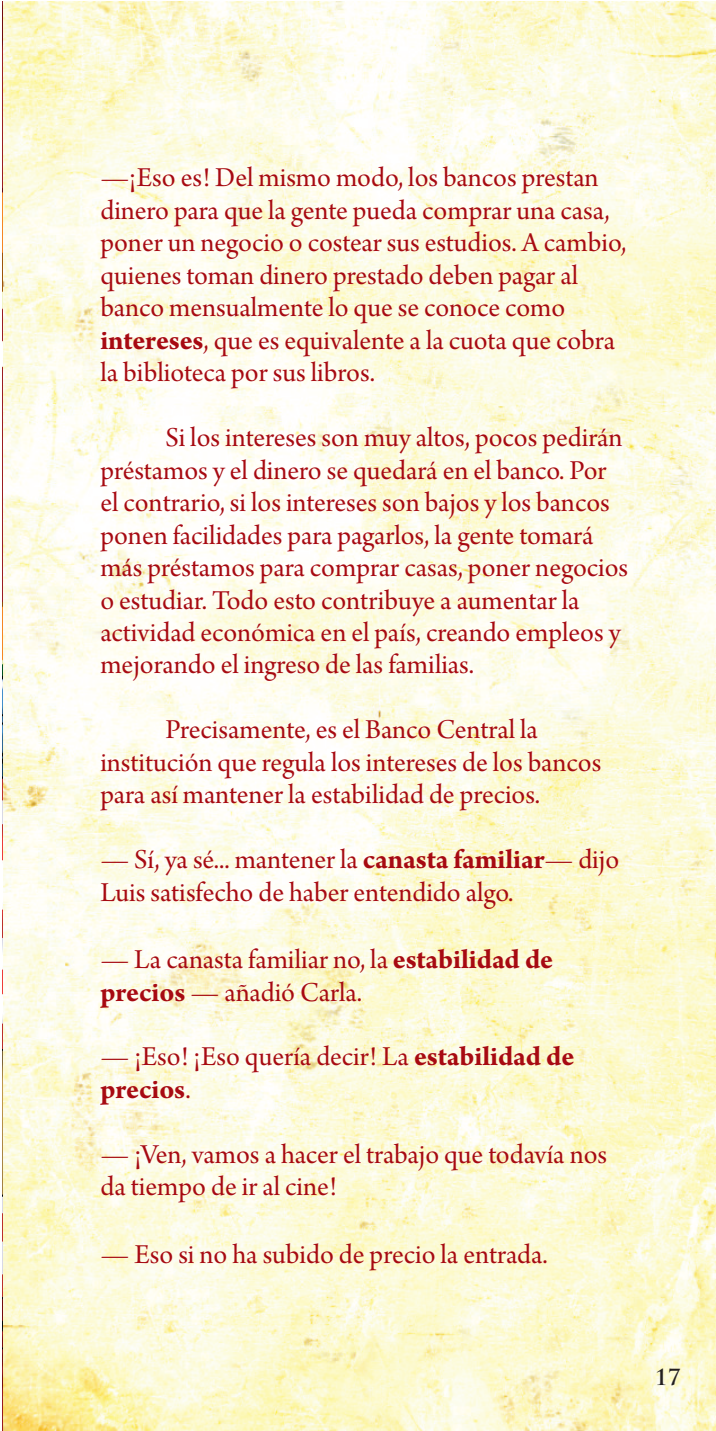
<style>
.page{position:relative;width:716px;height:1431px;background:#fff}
.page>*{position:absolute;margin:0;border:0;box-sizing:border-box;transform-origin:0 0}
.t1{font:28.8px/32.4px "Arno Pro Subhead";letter-spacing:.005em;color:#a70a12}
.t2{font:700 28.8px "Arno Pro";color:#a70a12}
.t3{font:700 21.6px "Trajan Pro";color:#231f20}
.s1{font-family:"Arno Pro";font-weight:700}
.s2{font-family:"Arno Pro Subhead";font-weight:400}
</style>
<div class="page">
<img style="left:2px;top:2px;width:713px;height:1429px">
<p class="t1" style="left:100px;top:164px;width:527px">—¡Eso es! Del mismo modo, los bancos prestan dinero para que la gente pueda comprar una casa, poner un negocio o costear sus estudios. A cambio, quienes toman dinero prestado deben pagar al banco mensualmente lo que se conoce como <span class="s1">intereses</span>, que es equivalente a la cuota que cobra la biblioteca por sus libros.</p>
<p class="t1" style="left:100px;top:424px;width:529px;text-indent:65px">Si los intereses son muy altos, pocos pedirán préstamos y el dinero se quedará en el banco. Por el contrario, si los intereses son bajos y los bancos ponen facilidades para pagarlos, la gente tomará más préstamos para comprar casas, poner negocios o estudiar. Todo esto contribuye a aumentar la actividad económica en el país, creando empleos y mejorando el ingreso de las familias.</p>
<p class="t1" style="left:100px;top:716px;width:502px;text-indent:65px">Precisamente, es el Banco Central la institución que regula los intereses de los bancos para así mantener la estabilidad de precios.</p>
<p class="t1" style="left:100px;top:846px;width:520px">— Sí, ya sé... mantener la <span class="s1">canasta familiar</span>— dijo<br>Luis satisfecho de haber entendido algo.</p>
<p class="t1" style="left:100px;top:946px;width:454px">— La canasta familiar no, la <span class="s1">estabilidad de precios</span> — añadió Carla.</p>
<p class="t1" style="left:100px;top:1043px;width:475px">— ¡Eso! ¡Eso quería decir! La <span class="s1">estabilidad de</span></p>
<p class="t2" style="left:100px;top:1071px;width:92px">precios<span class="s2">.</span></p>
<p class="t1" style="left:100px;top:1140px;width:508px">— ¡Ven, vamos a hacer el trabajo que todavía nos da tiempo de ir al cine!</p>
<p class="t1" style="left:100px;top:1240px;width:448px">— Eso si no ha subido de precio la entrada.</p>
<p class="t3" style="left:654px;top:1365px;width:27px">17</p>
</div>
